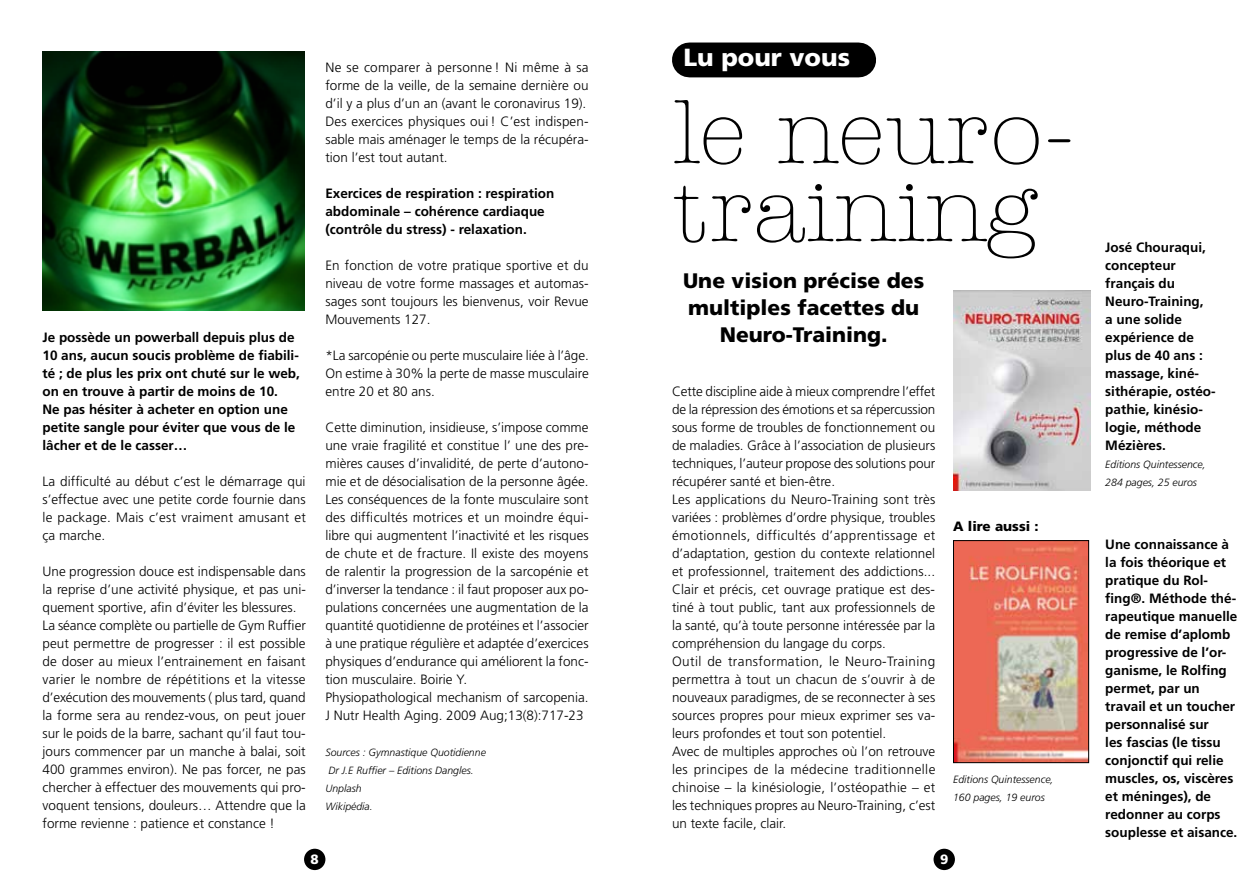
<style>
.page{position:relative;width:1259px;height:893px;background:#fff}
.page>*{position:absolute;margin:0;border:0;box-sizing:border-box;transform-origin:0 0}
.t1{font:300 94.5px/78px "Amer Typewriter IT Cby BT";color:#000}
.t2{font:900 24.75px "Frutiger";color:#fff}
.t3{font:900 21px/27px "Frutiger";color:#000;text-align:center}
.t4{font:300 13.5px/18px "Frutiger";color:#000}
.t5{font:700 13.5px/18px "Frutiger";color:#000}
.t6{font:900 13.5px "Frutiger";color:#000}
.t7{font:900 13.5px "Frutiger";color:#fff}
.t8{font:italic 300 10.5px/18px "Frutiger";color:#000}
</style>
<div class="page">
<div style="left:304px;top:849px;width:21px;height:21px;background:#000;border-radius:50%"></div>
<div style="left:933px;top:849px;width:22px;height:21px;background:#000;border-radius:50%"></div>
<img style="left:43px;top:51px;width:261px;height:260px">
<img style="left:953px;top:290px;width:137px;height:201px">
<div style="left:689px;top:43px;width:169px;height:34px;background:#000"></div>
<img style="left:955px;top:542px;width:132px;height:219px">
<div style="left:953px;top:540px;width:136px;height:223px;border:1px solid #000"></div>
<p class="t5" style="left:43px;top:328px;width:259px">Je possède un powerball depuis plus de 10 ans, aucun soucis problème de fiabili&shy;té ; de plus les prix ont chuté sur le web, on en trouve à partir de moins de 10.<br>Ne pas hésiter à acheter en option une petite sangle pour éviter que vous de le lâcher et de le casser…</p>
<p class="t4" style="left:43px;top:472px;width:265px;text-align:justify">La difficulté au début c’est le démarrage qui s’effectue avec une petite corde fournie dans le package. Mais c’est vraiment amusant et ça marche.</p>
<p class="t4" style="left:43px;top:562px;width:265px">Une progression douce est indispensable dans la reprise d’une activité physique, et pas uni&shy;quement sportive, afin d’éviter les blessures.<br>La séance complète ou partielle de Gym Ruffier peut permettre de progresser : il est possible de doser au mieux l’entrainement en faisant varier le nombre de répétitions et la vitesse d’exécution des mouvements ( plus tard, quand la forme sera au rendez-vous, on peut jouer sur le poids de la barre, sachant qu’il faut tou&shy;jours commencer par un manche à balai, soit 400 grammes environ). Ne pas forcer, ne pas chercher à effectuer des mouvements qui pro&shy;voquent tensions, douleurs… Attendre que la forme revienne : patience et constance !</p>
<p class="t4" style="left:325px;top:58px;width:265px">Ne se comparer à personne ! Ni même à sa forme de la veille, de la semaine dernière ou d’il y a plus d’un an (avant le coronavirus 19).<br>Des exercices physiques oui! C’est indispen&shy;sable mais aménager le temps de la récupéra&shy;tion l’est tout autant.</p>
<p class="t5" style="left:325px;top:184px;width:230px">Exercices de respiration : respiration abdominale – cohérence cardiaque (contrôle du stress) - relaxation.</p>
<p class="t4" style="left:325px;top:256px;width:265px;text-align:justify">En fonction de votre pratique sportive et du niveau de votre forme massages et automas&shy;sages sont toujours les bienvenus, voir Revue Mouvements 127.</p>
<p class="t4" style="left:325px;top:346px;width:265px;text-align:justify">*La sarcopénie ou perte musculaire liée à l’âge.<br>On estime à 30% la perte de masse musculaire entre 20 et 80 ans.</p>
<p class="t4" style="left:325px;top:418px;width:265px">Cette diminution, insidieuse, s’impose comme une vraie fragilité et constitue l’ une des pre&shy;mières causes d’invalidité, de perte d’autono&shy;mie et de désocialisation de la personne âgée.<br>Les conséquences de la fonte musculaire sont des difficultés motrices et un moindre équi&shy;libre qui augmentent l’inactivité et les risques de chute et de fracture. Il existe des moyens de ralentir la progression de la sarcopénie et d’inverser la tendance : il faut proposer aux po&shy;pulations concernées une augmentation de la quantité quotidienne de protéines et l’associer à une pratique régulière et adaptée d’exercices physiques d’endurance qui améliorent la fonc&shy;tion musculaire. Boirie Y.<br>Physiopathological mechanism of sarcopenia.<br>J Nutr Health Aging. 2009 Aug;13(8):717-23</p>
<p class="t8" style="left:325px;top:743px;width:162px">Sources : Gymnastique Quotidienne<br>Dr J.E Ruffier – Editions Dangles.<br>Unplash<br>Wikipédia.</p>
<h2 class="t2" style="left:683px;top:42px;width:168px">Lu pour vous</h2>
<h1 class="t1" style="left:672px;top:92px;width:404px">le neuro&shy;training</h1>
<h3 class="t3" style="left:683px;top:267px;width:243px">Une vision précise des multiples facettes du<br>Neuro-Training.</h3>
<p class="t4" style="left:672px;top:382px;width:265px">Cette discipline aide à mieux comprendre l’effet de la répression des émotions et sa répercussion sous forme de troubles de fonctionnement ou de maladies. Grâce à l’association de plusieurs techniques, l’auteur propose des solutions pour récupérer santé et bien-être.<br>Les applications du Neuro-Training sont très variées : problèmes d’ordre physique, troubles émotionnels, difficultés d’apprentissage et d’adaptation, gestion du contexte relationnel et professionnel, traitement des addictions...<br>Clair et précis, cet ouvrage pratique est des&shy;tiné à tout public, tant aux professionnels de la santé, qu’à toute personne intéressée par la compréhension du langage du corps.<br>Outil de transformation, le Neuro-Training permettra à tout un chacun de s’ouvrir à de nouveaux paradigmes, de se reconnecter à ses sources propres pour mieux exprimer ses va&shy;leurs profondes et tout son potentiel.<br>Avec de multiples approches où l’on retrouve les principes de la médecine traditionnelle chinoise – la kinésiologie, l’ostéopathie – et les techniques propres au Neuro-Training, c’est un texte facile, clair.</p>
<p class="t6" style="left:953px;top:518px;width:87px">A lire aussi :</p>
<p class="t8" style="left:953px;top:770px;width:102px">Editions Quintessence,<br>160 pages, 19 euros</p>
<p class="t7" style="left:311px;top:852px;width:10px">8</p>
<p class="t7" style="left:940px;top:852px;width:10px">9</p>
<p class="t5" style="left:1105px;top:238px;width:112px">José Chouraqui, concepteur français du<br>Neuro-Training,<br>a une solide expérience de plus de 40 ans : massage, kiné&shy;sithérapie, ostéo&shy;pathie, kinésio&shy;logie, méthode<br>Mézières.</p>
<p class="t8" style="left:1105px;top:455px;width:102px">Editions Quintessence,<br>284 pages, 25 euros</p>
<p class="t5" style="left:1105px;top:535px;width:134px">Une connaissance à la fois théorique et pratique du Rol&shy;fing®. Méthode thé&shy;rapeutique manuelle de remise d’aplomb progressive de l’or&shy;ganisme, le Rolfing permet, par un travail et un toucher personnalisé sur<br>les fascias (le tissu conjonctif qui relie muscles, os, viscères et méninges), de redonner au corps souplesse et aisance.</p>
</div>
